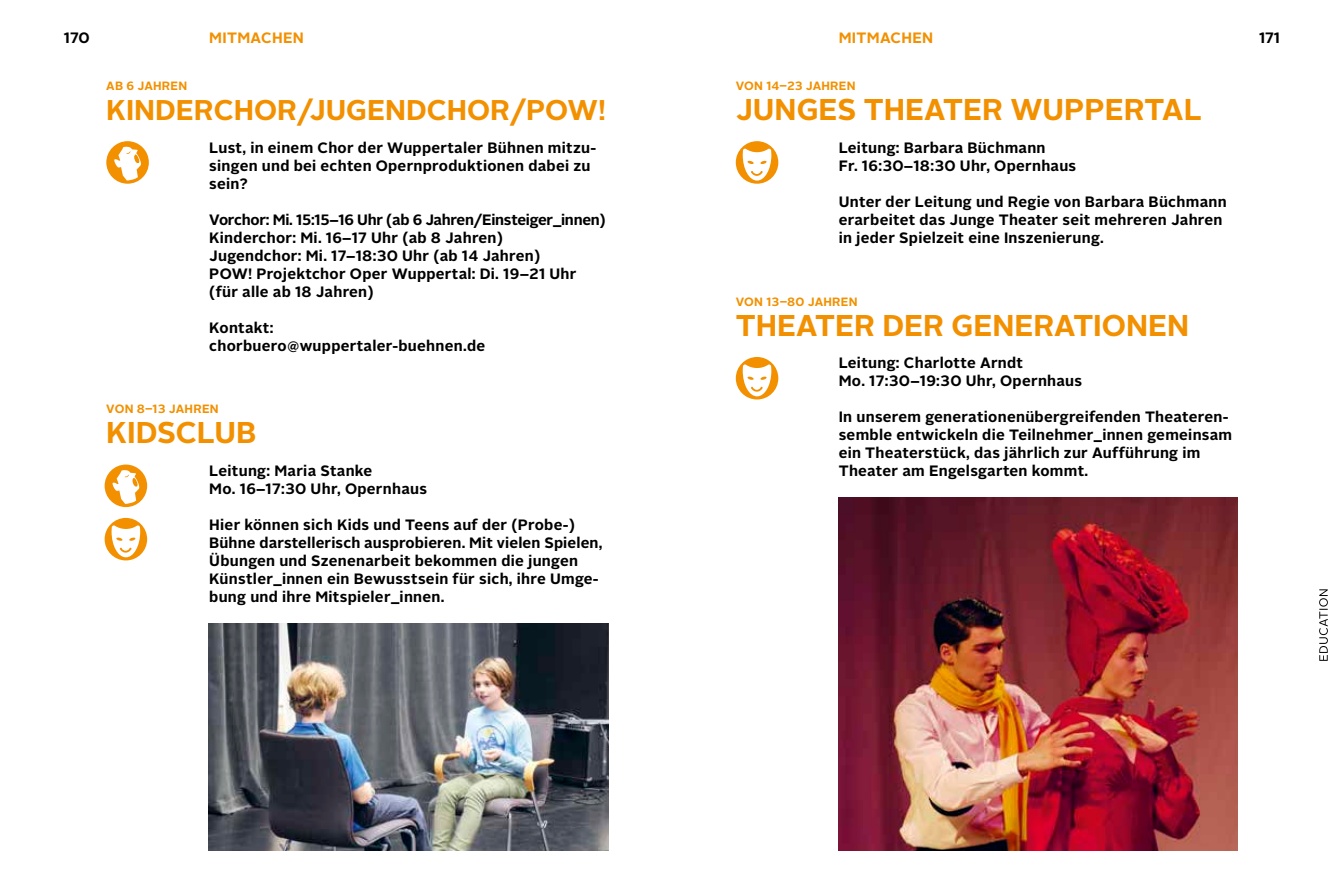
<style>
.page{position:relative;width:1344px;height:893px;background:#fff}
.page>*{position:absolute;margin:0;border:0;box-sizing:border-box;transform-origin:0 0}
.t1{font:700 30px "Alright Sans";color:#f29000}
.t2{font:700 28.5px "Alright Sans";color:#f29000}
.t3{font:700 15px/18px "Alright Sans";letter-spacing:.02em;color:#000}
.t4{font:700 15px "Alright Sans";letter-spacing:.02em;color:#f29000}
.t5{font:700 12px "Alright Sans";letter-spacing:.02em;color:#f29000}
</style>
<div class="page">
<div style="left:106px;top:141px;width:43px;height:43px;background:#f29000;border-radius:50%"></div>
<svg style="left:113px;top:146px;width:28px;height:34px"></svg>
<div style="left:105px;top:465px;width:42px;height:42px;background:#f29000;border-radius:50%"></div>
<svg style="left:112px;top:470px;width:28px;height:34px"></svg>
<div style="left:105px;top:518px;width:42px;height:42px;background:#f29000;border-radius:50%"></div>
<svg style="left:112px;top:525px;width:28px;height:32px"></svg>
<img style="left:208px;top:623px;width:400px;height:227px">
<div style="left:736px;top:141px;width:42px;height:43px;background:#f29000;border-radius:50%"></div>
<svg style="left:743px;top:149px;width:28px;height:32px"></svg>
<div style="left:736px;top:357px;width:42px;height:42px;background:#f29000;border-radius:50%"></div>
<svg style="left:743px;top:364px;width:28px;height:32px"></svg>
<img style="left:838px;top:498px;width:399px;height:352px">
<svg style="left:1319px;top:589px;width:8px;height:72px"></svg>
<p class="t3" style="left:64px;top:28px;width:27px">170</p>
<p class="t3" style="left:1259px;top:28px;width:23px">171</p>
<p class="t4" style="left:209px;top:27px;width:96px">MITMACHEN</p>
<p class="t4" style="left:838px;top:27px;width:96px">MITMACHEN</p>
<p class="t5" style="left:106px;top:77px;width:82px">AB 6 JAHREN</p>
<h2 class="t2" style="left:106px;top:90px;width:501px">KINDERCHOR/JUGENDCHOR/POW!</h2>
<p class="t3" style="left:209px;top:138px;width:388px">Lust, in einem Chor der Wuppertaler Bühnen mitzu&shy;singen und bei echten Opernproduktionen dabei zu sein?</p>
<p class="t3" style="left:209px;top:210px;width:398px">Vorchor: Mi. 15:15–16 Uhr (ab 6 Jahren/Einsteiger_innen)<br>Kinderchor: Mi. 16–17 Uhr (ab 8 Jahren)<br>Jugendchor: Mi. 17–18:30 Uhr (ab 14 Jahren)<br>POW! Projektchor Oper Wuppertal: Di. 19–21 Uhr (für alle ab 18 Jahren)</p>
<p class="t3" style="left:209px;top:318px;width:277px">Kontakt: chorbuero@wuppertaler-buehnen.de</p>
<p class="t5" style="left:106px;top:400px;width:114px">VON 8–13 JAHREN</p>
<h1 class="t1" style="left:106px;top:411px;width:152px">KIDSCLUB</h1>
<p class="t3" style="left:209px;top:462px;width:219px">Leitung: Maria Stanke<br>Mo. 16–17:30 Uhr, Opernhaus</p>
<p class="t3" style="left:209px;top:516px;width:395px">Hier können sich Kids und Teens auf der (Probe-)<br>Bühne darstellerisch ausprobieren. Mit vielen Spielen, Übungen und Szenenarbeit bekommen die jungen Künstler_innen ein Bewusstsein für sich, ihre Umge&shy;bung und ihre Mitspieler_innen.</p>
<p class="t5" style="left:736px;top:77px;width:121px">VON 14–23 JAHREN</p>
<h1 class="t1" style="left:736px;top:88px;width:467px">JUNGES THEATER WUPPERTAL</h1>
<p class="t3" style="left:838px;top:138px;width:239px">Leitung: Barbara Büchmann<br>Fr. 16:30–18:30 Uhr, Opernhaus</p>
<p class="t3" style="left:838px;top:192px;width:389px">Unter der Leitung und Regie von Barbara Büchmann erarbeitet das Junge Theater seit mehreren Jahren in jeder Spielzeit eine Inszenierung.</p>
<p class="t5" style="left:736px;top:293px;width:123px">VON 13–80 JAHREN</p>
<h1 class="t1" style="left:736px;top:304px;width:455px">THEATER DER GENERATIONEN</h1>
<p class="t3" style="left:838px;top:354px;width:245px">Leitung: Charlotte Arndt<br>Mo. 17:30–19:30 Uhr, Opernhaus</p>
<p class="t3" style="left:838px;top:408px;width:395px">In unserem generationenübergreifenden Theateren&shy;semble entwickeln die Teilnehmer_innen gemeinsam ein Theaterstück, das jährlich zur Aufführung im Theater am Engelsgarten kommt.</p>
</div>
